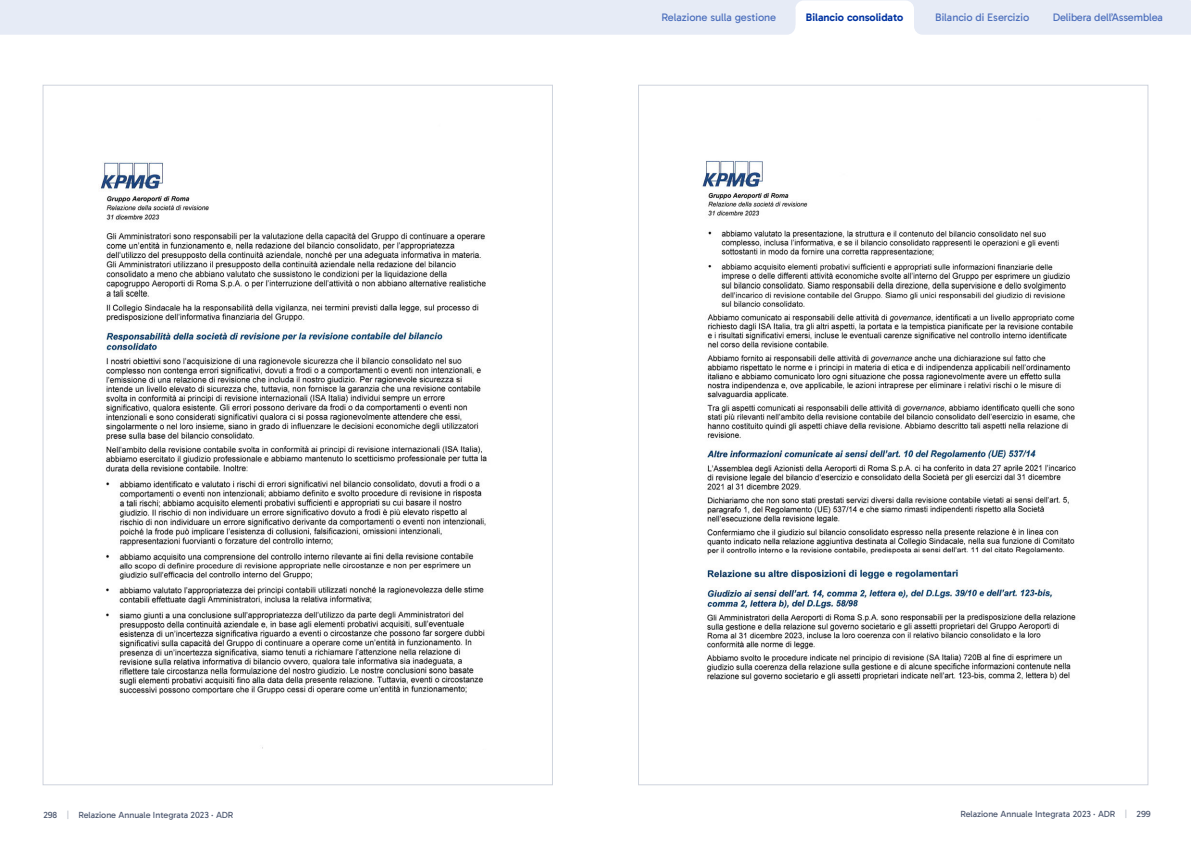
<style>
.page{position:relative;width:1191px;height:842px;background:#fff}
.page>*{position:absolute;margin:0;border:0;box-sizing:border-box;transform-origin:0 0}
.t1{font:11px "Gabarito";letter-spacing:-.005em;color:#4d70bd}
.t2{font:600 11px "Gabarito";letter-spacing:-.005em;color:#0033a1}
.t3{font:9px "Gabarito";letter-spacing:-.005em;color:#4d5870}
.s1{color:#bfc3cc}
</style>
<div class="page">
<svg style="left:0;top:0;width:1191px;height:35px;background:#e8edf6"></svg>
<img style="left:702px;top:160px;width:374px;height:521px">
<img style="left:100px;top:161px;width:387px;height:588px">
<p class="t1" style="left:661px;top:10px;width:116px">Relazione sulla gestione</p>
<p class="t2" style="left:806px;top:10px;width:99px">Bilancio consolidato</p>
<p class="t1" style="left:935px;top:10px;width:96px">Bilancio di Esercizio</p>
<p class="t1" style="left:1052px;top:10px;width:112px">Delibera dell’Assemblea</p>
<p class="t3" style="left:43px;top:810px;width:192px">298 <span class="s1">|</span> Relazione Annuale Integrata 2023 · ADR</p>
<p class="t3" style="left:960px;top:809px;width:192px">Relazione Annuale Integrata 2023 · ADR <span class="s1">|</span> 299</p>
</div>
